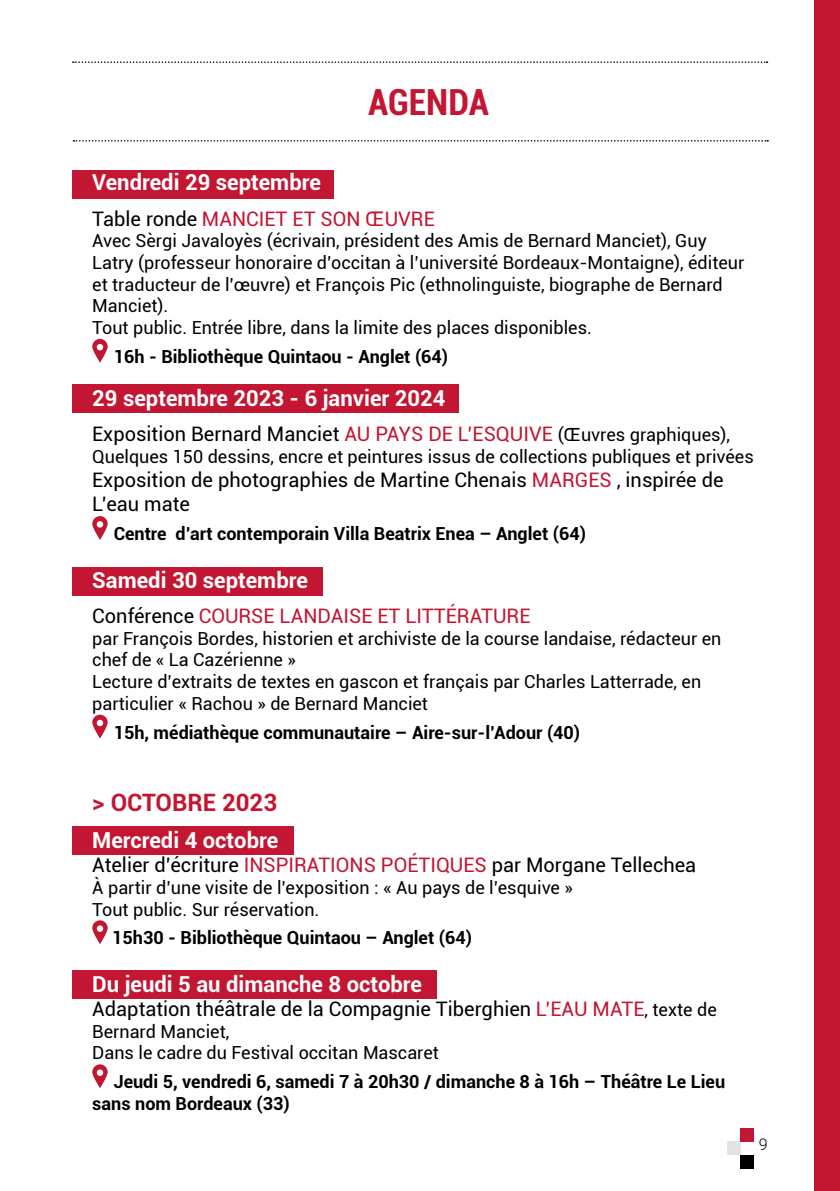
<style>
.page{position:relative;width:840px;height:1191px;background:#fff}
.page>*{position:absolute;margin:0;border:0;box-sizing:border-box;transform-origin:0 0}
.t1{font:700 condensed 36px "Roboto";color:#c31632}
.t2{font:700 24px "Roboto";color:#c31632}
.t3{font:700 22px "Roboto";color:#fff}
.t4{font:20px/24px "Roboto";color:#000}
.t5{font:20px "Roboto";color:#c31632}
.t6{font:18px/21.6px "Roboto";color:#000}
.t7{font:700 18px/21.6px "Roboto";color:#000}
.t8{font:300 16.2px "Roboto";color:#000}
.s1{color:#000}
.s2{color:#c31632}
.s3{font-size:18px}
</style>
<div class="page">
<div style="left:726px;top:1141px;width:14px;height:14px;background:#e3e3e3"></div>
<div style="left:740px;top:1155px;width:13px;height:13px;background:#000"></div>
<div style="left:740px;top:1128px;width:13px;height:13px;background:#c31632"></div>
<svg style="left:73px;top:140px;width:694px;height:2px"></svg>
<svg style="left:73px;top:61px;width:694px;height:2px"></svg>
<div style="left:814px;top:0;width:25px;height:1191px;background:#c31632"></div>
<div style="left:73px;top:170px;width:261px;height:28px;background:#c31632"></div>
<div style="left:72px;top:384px;width:386px;height:29px;background:#c31632"></div>
<div style="left:72px;top:567px;width:250px;height:29px;background:#c31632"></div>
<div style="left:72px;top:825px;width:221px;height:29px;background:#c31632"></div>
<div style="left:72px;top:969px;width:365px;height:29px;background:#c31632"></div>
<svg style="left:92px;top:339px;width:16px;height:24px"></svg>
<svg style="left:97px;top:344px;width:6px;height:6px"></svg>
<svg style="left:92px;top:516px;width:16px;height:24px"></svg>
<svg style="left:97px;top:521px;width:6px;height:6px"></svg>
<svg style="left:92px;top:714px;width:16px;height:24px"></svg>
<svg style="left:97px;top:720px;width:6px;height:6px"></svg>
<svg style="left:92px;top:920px;width:16px;height:24px"></svg>
<div style="left:97px;top:925px;width:6px;height:7px;background:#fff;border-radius:50%"></div>
<svg style="left:92px;top:1064px;width:16px;height:24px"></svg>
<div style="left:97px;top:1069px;width:6px;height:7px;background:#fff;border-radius:50%"></div>
<h1 class="t1" style="left:368px;top:77px;width:122px">AGENDA</h1>
<p class="t3" style="left:92px;top:167px;width:230px">Vendredi 29 septembre</p>
<p class="t5" style="left:92px;top:205px;width:344px"><span class="s1">Table ronde</span> MANCIET ET SON ŒUVRE</p>
<p class="t6" style="left:92px;top:229px;width:653px">Avec Sèrgi Javaloyès (écrivain, président des Amis de Bernard Manciet), Guy Latry (professeur honoraire d’occitan à l’université Bordeaux-Montaigne), éditeur et traducteur de l’œuvre) et François Pic (ethnolinguiste, biographe de Bernard Manciet).<br>Tout public. Entrée libre, dans la limite des places disponibles.</p>
<p class="t7" style="left:114px;top:345px;width:336px">16h - Bibliothèque Quintaou - Anglet (64)</p>
<p class="t3" style="left:92px;top:383px;width:354px">29 septembre 2023 - 6 janvier 2024</p>
<p class="t4" style="left:92px;top:421px;width:639px">Exposition Bernard Manciet <span class="s2">AU PAYS DE L’ESQUIVE</span> <span class="s3">(Œuvres graphiques),</span></p>
<p class="t6" style="left:92px;top:445px;width:662px">Quelques 150 dessins, encre et peintures issus de collections publiques et privées</p>
<p class="t4" style="left:92px;top:467px;width:632px">Exposition de photographies de Martine Chenais <span class="s2">MARGES</span> , inspirée de<br>L’eau mate</p>
<p class="t7" style="left:114px;top:522px;width:473px">Centre d’art contemporain Villa Beatrix Enea – Anglet (64)</p>
<p class="t3" style="left:92px;top:564px;width:217px">Samedi 30 septembre</p>
<p class="t5" style="left:92px;top:602px;width:439px"><span class="s1">Conférence</span> COURSE LANDAISE ET LITTÉRATURE</p>
<p class="t6" style="left:92px;top:627px;width:630px">par François Bordes, historien et archiviste de la course landaise, rédacteur en chef de « La Cazérienne »<br>Lecture d’extraits de textes en gascon et français par Charles Latterrade, en particulier « Rachou » de Bernard Manciet</p>
<p class="t7" style="left:114px;top:720px;width:468px">15h, médiathèque communautaire – Aire-sur-l’Adour (40)</p>
<h2 class="t2" style="left:92px;top:785px;width:186px">&gt; OCTOBRE 2023</h2>
<p class="t3" style="left:92px;top:825px;width:187px">Mercredi 4 octobre</p>
<p class="t4" style="left:92px;top:852px;width:605px">Atelier d’écriture <span class="s2">INSPIRATIONS POÉTIQUES</span> par Morgane Tellechea</p>
<p class="t6" style="left:92px;top:876px;width:482px">À partir d’une visite de l’exposition : « Au pays de l’esquive »<br>Tout public. Sur réservation.</p>
<p class="t7" style="left:112px;top:926px;width:361px">15h30 - Bibliothèque Quintaou – Anglet (64)</p>
<p class="t3" style="left:92px;top:968px;width:331px">Du jeudi 5 au dimanche 8 octobre</p>
<p class="t4" style="left:92px;top:996px;width:625px">Adaptation théâtrale de la Compagnie Tiberghien <span class="s2">L’EAU MATE</span><span class="s3">, texte de</span></p>
<p class="t6" style="left:92px;top:1020px;width:348px">Bernard Manciet,<br>Dans le cadre du Festival occitan Mascaret</p>
<p class="t7" style="left:92px;top:1070px;width:634px;text-indent:21px">Jeudi 5, vendredi 6, samedi 7 à 20h30 / dimanche 8 à 16h – Théâtre Le Lieu sans nom Bordeaux (33)</p>
<p class="t8" style="left:758px;top:1133px;width:10px">9</p>
</div>
